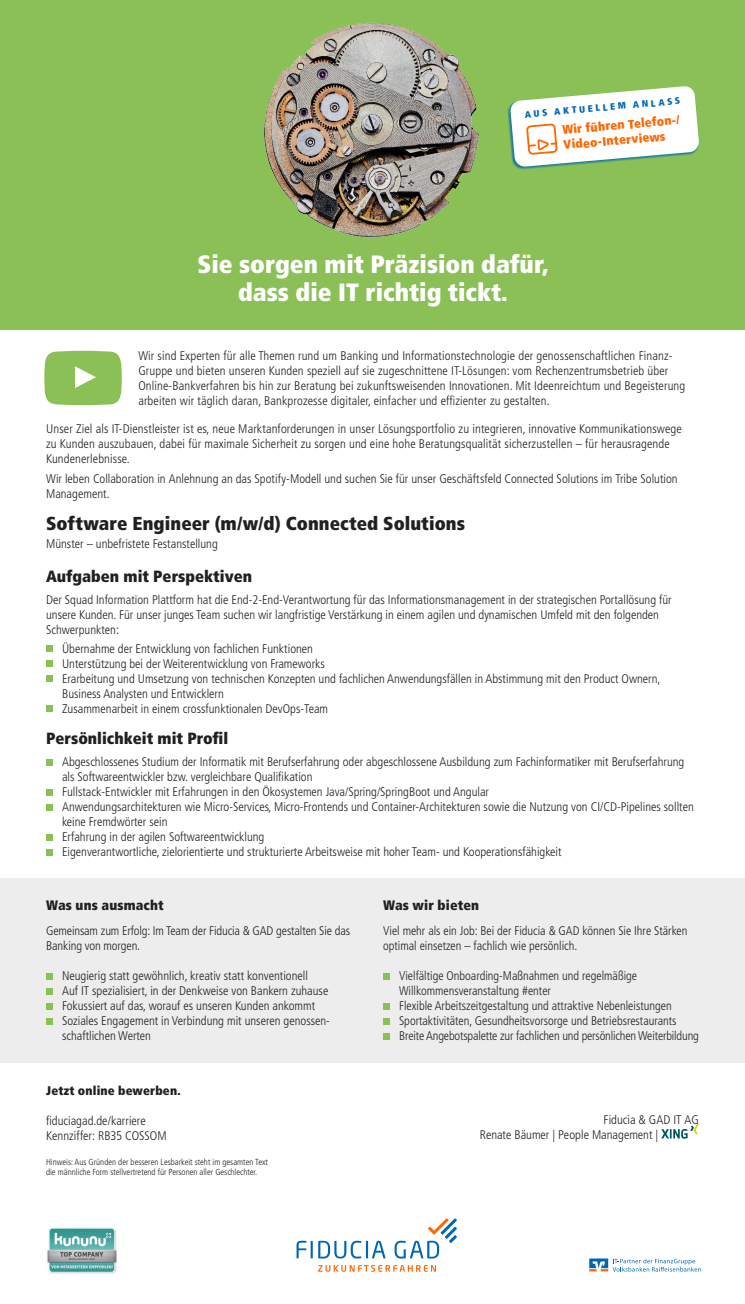
<style>
.page{position:relative;width:745px;height:1304px;background:#fff}
.page>*{position:absolute;margin:0;border:0;box-sizing:border-box;transform-origin:0 0}
.t1{font:900 condensed 25px/27.5px "Frutiger LT Std";color:#fff;text-align:center}
.t2{font:900 condensed 18.75px "Frutiger LT Std";letter-spacing:.005em;color:#231f20}
.t3{font:900 condensed 16.25px "Frutiger LT Std";color:#231f20}
.t4{font:900 condensed 13.75px "Frutiger LT Std";letter-spacing:.01em;color:#231f20}
.t5{font:300 condensed 12.5px/15px "Frutiger LT Std";color:#231f20}
.t6{font:900 condensed 12.5px/15px "Frutiger LT Std";color:#f60}
.t7{font:900 condensed 12.5px "Frutiger LT Std";letter-spacing:.01em;color:#231f20}
.t8{font:900 condensed 9.38px "Frutiger LT Std";color:#0066b3}
.t9{font:300 condensed 8.75px/10px "Frutiger LT Std";color:#231f20}
</style>
<div class="page">
<div style="left:0;top:0;width:744px;height:330px;background:#8ac056"></div>
<img style="left:264px;top:22px;width:215px;height:216px">
<div style="left:46px;top:645px;width:7px;height:7px;background:#8ac056"></div>
<div style="left:46px;top:660px;width:7px;height:7px;background:#8ac056"></div>
<div style="left:46px;top:675px;width:7px;height:7px;background:#8ac056"></div>
<div style="left:46px;top:705px;width:7px;height:7px;background:#8ac056"></div>
<div style="left:46px;top:759px;width:7px;height:6px;background:#8ac056"></div>
<div style="left:46px;top:789px;width:7px;height:6px;background:#8ac056"></div>
<div style="left:46px;top:804px;width:7px;height:6px;background:#8ac056"></div>
<div style="left:46px;top:834px;width:7px;height:6px;background:#8ac056"></div>
<div style="left:46px;top:849px;width:7px;height:6px;background:#8ac056"></div>
<svg style="left:296px;top:1218px;width:160px;height:41px"></svg>
<svg style="left:318px;top:1265px;width:117px;height:7px"></svg>
<svg style="left:589px;top:1258px;width:111px;height:14px"></svg>
<img style="left:47px;top:1227px;width:70px;height:47px">
<svg style="left:44px;top:351px;width:78px;height:54px;background:#96c668"></svg>
<div style="left:507px;top:86px;width:191px;height:84px;background:#0066b3;opacity:.75"></div>
<svg style="left:510px;top:86px;width:188px;height:81px"></svg>
<div style="left:0;top:879px;width:744px;height:184px;background:#ededed"></div>
<div style="left:46px;top:973px;width:7px;height:6px;background:#8ac056"></div>
<div style="left:46px;top:988px;width:7px;height:6px;background:#8ac056"></div>
<div style="left:46px;top:1003px;width:7px;height:6px;background:#8ac056"></div>
<div style="left:46px;top:1018px;width:7px;height:6px;background:#8ac056"></div>
<svg style="left:383px;top:973px;width:6px;height:6px"></svg>
<svg style="left:383px;top:1003px;width:6px;height:6px"></svg>
<svg style="left:383px;top:1018px;width:6px;height:6px"></svg>
<svg style="left:383px;top:1033px;width:6px;height:6px"></svg>
<svg style="left:661px;top:1124px;width:37px;height:15px"></svg>
<p class="t8" style="left:524px;top:109px;width:157px;rotate:-5deg">AUS AKTUELLEM ANLASS</p>
<p class="t6" style="left:561px;top:122px;width:119px;rotate:-5deg">Wir führen Telefon-/<br>Video-Interviews</p>
<h1 class="t1" style="left:197px;top:251px;width:352px">Sie sorgen mit Präzision dafür, dass die IT richtig tickt.</h1>
<p class="t5" style="left:138px;top:349px;width:548px">Wir sind Experten für alle Themen rund um Banking und Informationstechnologie der genossenschaftlichen Finanz-Gruppe und bieten unseren Kunden speziell auf sie zugeschnittene IT-Lösungen: vom Rechenzentrumsbetrieb über Online-Bankverfahren bis hin zur Beratung bei zukunftsweisenden Innovationen. Mit Ideenreichtum und Begeisterung arbeiten wir täglich daran, Bankprozesse digitaler, einfacher und effizienter zu gestalten.</p>
<p class="t5" style="left:46px;top:421px;width:636px">Unser Ziel als IT-Dienstleister ist es, neue Marktanforderungen in unser Lösungsportfolio zu integrieren, innovative Kommunikationswege zu Kunden auszubauen, dabei für maximale Sicherheit zu sorgen und eine hohe Beratungsqualität sicherzustellen – für herausragende<br>Kundenerlebnisse.</p>
<p class="t5" style="left:46px;top:471px;width:632px">Wir leben Collaboration in Anlehnung an das Spotify-Modell und suchen Sie für unser Geschäftsfeld Connected Solutions im Tribe Solution<br>Management.</p>
<h2 class="t2" style="left:46px;top:512px;width:420px">Software Engineer (m/w/d) Connected Solutions</h2>
<p class="t5" style="left:46px;top:537px;width:173px">Münster – unbefristete Festanstellung</p>
<h3 class="t3" style="left:46px;top:567px;width:207px">Aufgaben mit Perspektiven</h3>
<p class="t5" style="left:46px;top:593px;width:626px">Der Squad Information Plattform hat die End-2-End-Verantwortung für das Informationsmanagement in der strategischen Portallösung für unsere Kunden. Für unser junges Team suchen wir langfristige Verstärkung in einem agilen und dynamischen Umfeld mit den folgenden<br>Schwerpunkten:</p>
<p class="t5" style="left:62px;top:641px;width:599px">Übernahme der Entwicklung von fachlichen Funktionen<br>Unterstützung bei der Weiterentwicklung von Frameworks<br>Erarbeitung und Umsetzung von technischen Konzepten und fachlichen Anwendungsfällen in Abstimmung mit den Product Ownern, Business Analysten und Entwicklern<br>Zusammenarbeit in einem crossfunktionalen DevOps-Team</p>
<h3 class="t3" style="left:46px;top:729px;width:183px">Persönlichkeit mit Profil</h3>
<p class="t5" style="left:62px;top:755px;width:632px">Abgeschlossenes Studium der Informatik mit Berufserfahrung oder abgeschlossene Ausbildung zum Fachinformatiker mit Berufserfahrung als Softwareentwickler bzw. vergleichbare Qualifikation<br>Fullstack-Entwickler mit Erfahrungen in den Ökosystemen Java/Spring/SpringBoot und Angular<br>Anwendungsarchitekturen wie Micro-Services, Micro-Frontends und Container-Architekturen sowie die Nutzung von CI/CD-Pipelines sollten keine Fremdwörter sein<br>Erfahrung in der agilen Softwareentwicklung<br>Eigenverantwortliche, zielorientierte und strukturierte Arbeitsweise mit hoher Team- und Kooperationsfähigkeit</p>
<p class="t4" style="left:46px;top:897px;width:119px">Was uns ausmacht</p>
<p class="t5" style="left:46px;top:924px;width:305px">Gemeinsam zum Erfolg: Im Team der Fiducia &amp; GAD gestalten Sie das<br>Banking von morgen.</p>
<p class="t5" style="left:62px;top:969px;width:269px">Neugierig statt gewöhnlich, kreativ statt konventionell<br>Auf IT spezialisiert, in der Denkweise von Bankern zuhause Fokussiert auf das, worauf es unseren Kunden ankommt Soziales Engagement in Verbindung mit unseren genossen&shy;schaftlichen Werten</p>
<p class="t7" style="left:46px;top:1083px;width:136px">Jetzt online bewerben.</p>
<p class="t5" style="left:46px;top:1113px;width:122px">fiduciagad.de/karriere<br>Kennziffer: RB35 COSSOM</p>
<p class="t9" style="left:46px;top:1157px;width:223px">Hinweis: Aus Gründen der besseren Lesbarkeit steht im gesamten Text die männliche Form stellvertretend für Personen aller Geschlechter.</p>
<p class="t4" style="left:383px;top:897px;width:97px">Was wir bieten</p>
<p class="t5" style="left:383px;top:924px;width:305px">Viel mehr als ein Job: Bei der Fiducia &amp; GAD können Sie Ihre Stärken optimal einsetzen – fachlich wie persönlich.</p>
<p class="t5" style="left:399px;top:969px;width:301px">Vielfältige Onboarding-Maßnahmen und regelmäßige Willkommensveranstaltung #enter<br>Flexible Arbeitszeitgestaltung und attraktive Nebenleistungen Sportaktivitäten, Gesundheitsvorsorge und Betriebsrestaurants Breite Angebotspalette zur fachlichen und persönlichen Weiterbildung</p>
<p class="t5" style="left:479px;top:1112px;width:220px;text-indent:124px">Fiducia &amp; GAD IT AG<br>Renate Bäumer | People Management |</p>
</div>
